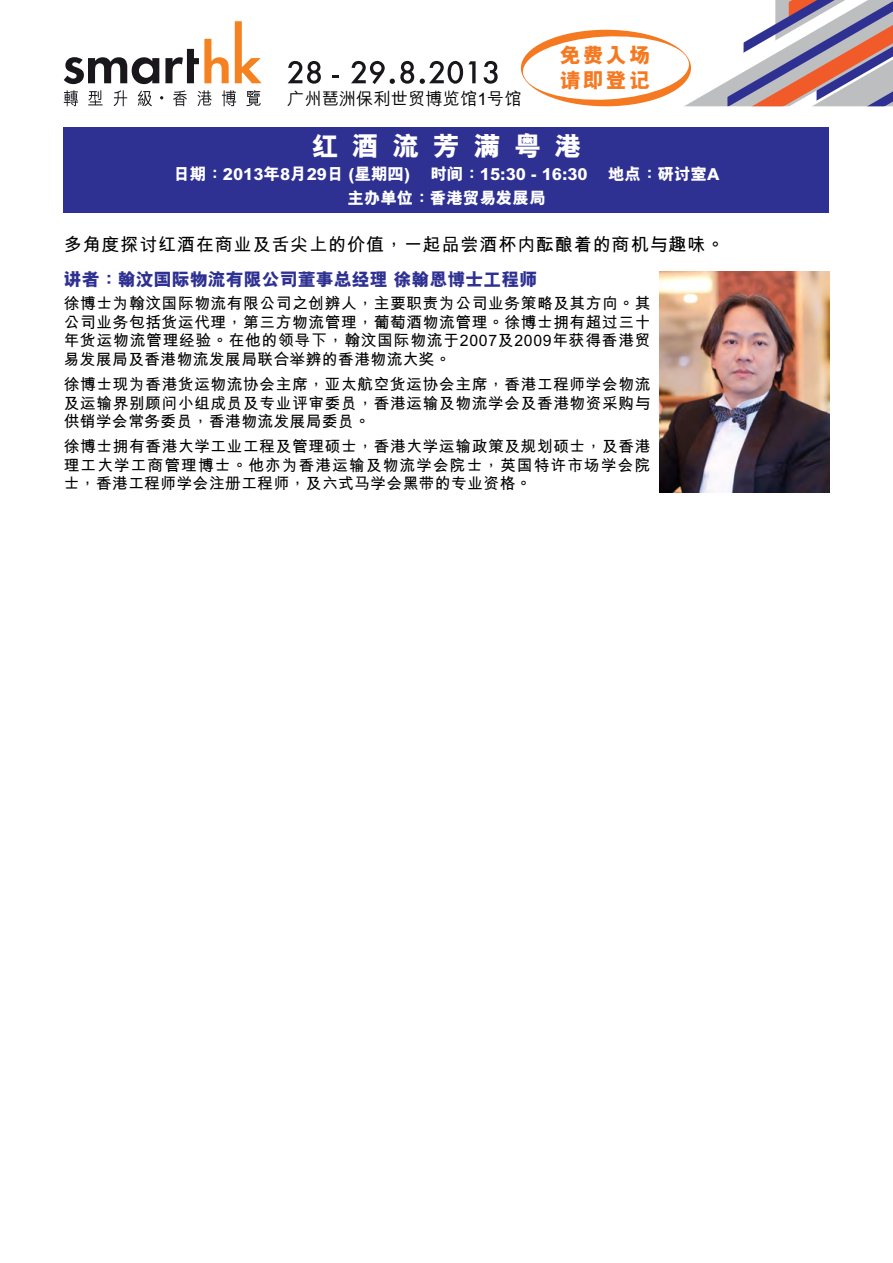
<style>
.page{position:relative;width:893px;height:1263px;background:#fff}
.page>*{position:absolute;margin:0;border:0;box-sizing:border-box;transform-origin:0 0}
.t1{font:800 27px "M Hei HKS";letter-spacing:.5em;color:#fff}
.t2{font:800 21px/25.2px "M Hei HKS";letter-spacing:.1em;color:#f47920}
.t3{font:700 18px "M Hei HKS";letter-spacing:.05em;color:#000}
.t4{font:800 18px "M Hei HKS";color:#2e3092}
.t5{font:500 17.1px "M Hei HKS";letter-spacing:.01em;color:#000}
.t6{font:800 16.5px/24px "M Hei HKS";color:#fff;text-align:center}
.t7{font:700 15.75px/18.9px "M Hei HKS";letter-spacing:.03em;color:#000;text-align:justify}
</style>
<div class="page">
<svg style="left:64px;top:57px;width:95px;height:27px"></svg>
<svg style="left:165px;top:39px;width:64px;height:44px"></svg>
<svg style="left:235px;top:21px;width:27px;height:62px"></svg>
<svg style="left:114px;top:90px;width:13px;height:16px"></svg>
<svg style="left:138px;top:91px;width:14px;height:15px"></svg>
<svg style="left:64px;top:90px;width:14px;height:16px"></svg>
<svg style="left:88px;top:90px;width:15px;height:15px"></svg>
<svg style="left:173px;top:90px;width:14px;height:16px"></svg>
<svg style="left:197px;top:90px;width:15px;height:16px"></svg>
<svg style="left:222px;top:90px;width:14px;height:16px"></svg>
<svg style="left:246px;top:90px;width:15px;height:16px"></svg>
<svg style="left:288px;top:61px;width:33px;height:23px"></svg>
<svg style="left:332px;top:75px;width:6px;height:3px"></svg>
<svg style="left:351px;top:61px;width:63px;height:23px"></svg>
<svg style="left:420px;top:61px;width:56px;height:23px"></svg>
<svg style="left:484px;top:61px;width:14px;height:23px"></svg>
<svg style="left:521px;top:0;width:372px;height:106px"></svg>
<div style="left:64px;top:128px;width:765px;height:85px;background:#2e3092"></div>
<img style="left:659px;top:272px;width:170px;height:221px">
<p class="t5" style="left:287px;top:86px;width:236px">廣州琶洲保利世貿博覽館1號館</p>
<h2 class="t2" style="left:560px;top:43px;width:92px">免費入場請即登記</h2>
<h1 class="t1" style="left:311px;top:128px;width:272px">紅酒流芳滿粵港</h1>
<p class="t6" style="left:173px;top:162px;width:548px">日期：2013年8月29日 (星期四) 時間：15:30 - 16:30 地點：研討室A主辦單位：香港貿易發展局</p>
<p class="t3" style="left:64px;top:231px;width:662px">多角度探討紅酒在商業及舌尖上的價值，一起品嘗酒杯內醞釀着的商機與趣味。</p>
<p class="t4" style="left:64px;top:267px;width:475px">講者：翰汶國際物流有限公司董事總經理 徐翰恩博士工程師</p>
<p class="t7" style="left:64px;top:292px;width:588px">徐博士為翰汶國際物流有限公司之創辨人，主要職責為公司業務策略及其方向。其公司業務包括貨運代理，第三方物流管理，葡萄酒物流管理。徐博士擁有超過三十年貨運物流管理經驗。在他的領導下，翰汶國際物流於2007及2009年獲得香港貿易發展局及香港物流發展局聯合舉辨的香港物流大獎。</p>
<p class="t7" style="left:64px;top:373px;width:588px">徐博士現為香港貨運物流協會主席，亞太航空貨運協會主席，香港工程師學會物流及運輸界別顧問小組成員及專業評審委員，香港運輸及物流學會及香港物資採購與供銷學會常務委員，香港物流發展局委員。</p>
<p class="t7" style="left:64px;top:435px;width:588px">徐博士擁有香港大學工業工程及管理碩士，香港大學運輸政策及規劃碩士，及香港理工大學工商管理博士。他亦為香港運輸及物流學會院士，英國特許市場學會院士，香港工程師學會註冊工程師，及六式馬學會黑帶的專業資格。</p>
</div>
